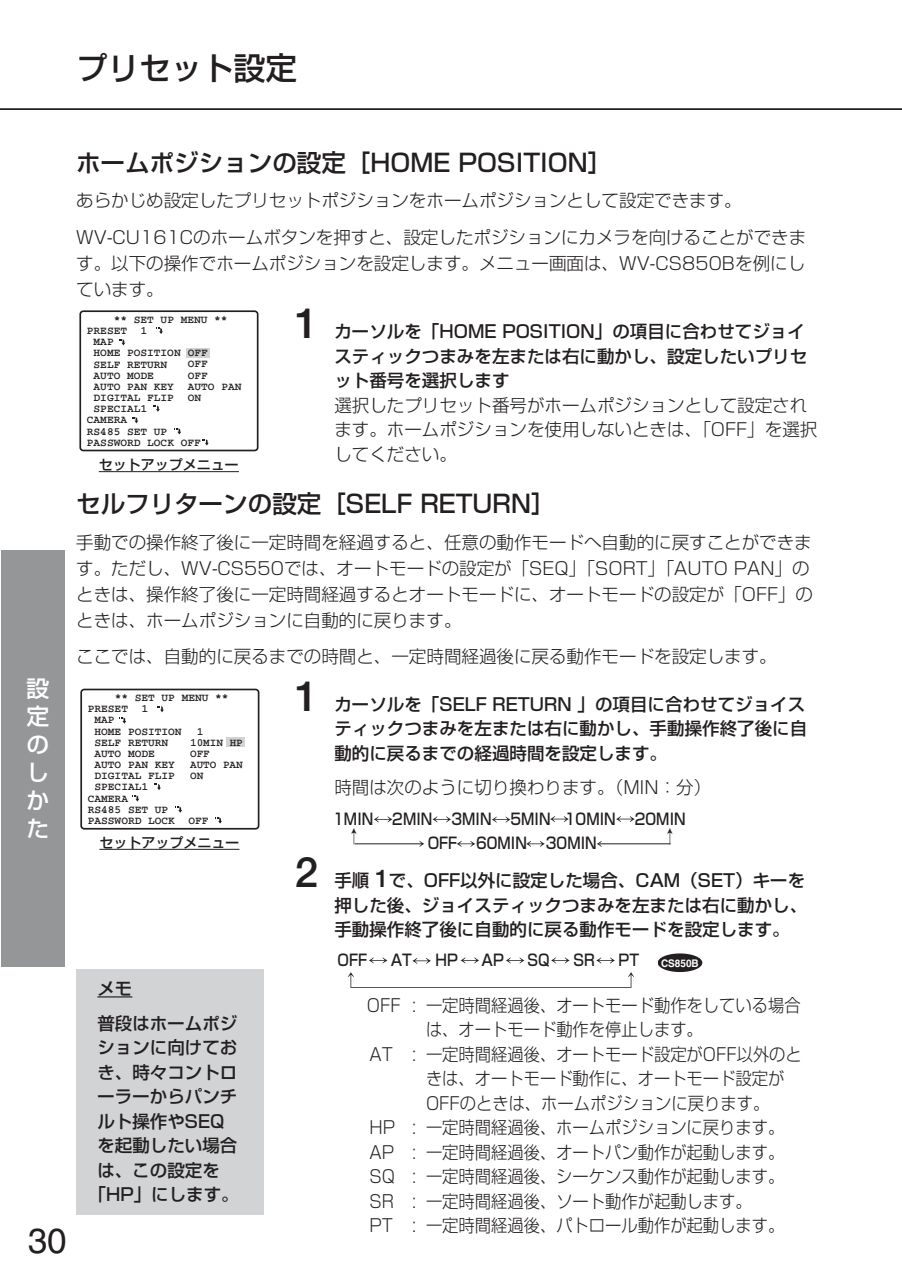
<style>
.page{position:relative;width:902px;height:1274px;background:#fff}
.page>*{position:absolute;margin:0;border:0;box-sizing:border-box;transform-origin:0 0}
.t1{font:700 42px "Futo Go B101";color:#231f20}
.t2{font:35px "Helvetica";color:#231f20}
.t3{font:500 31.5px "Shin Go";color:#231f20}
.t4{font:500 24.5px "Shin Go";color:#231f20}
.t5{font:500 22.75px/28px "Shin Go";color:#fff;text-align:justify}
.t6{font:300 17.5px/26.2px "Shin Go";color:#231f20}
.t7{font:500 17.5px/24.5px "Shin Go";color:#231f20}
.t8{font:300 17.5px "Shin Go";color:#231f20;scale:.93 1}
.t9{font:300 17.5px "Ryumin";color:#231f20}
.t10{font:500 15.75px/24.5px "Shin Go";color:#231f20;text-align:center;scale:.9 1}
.t11{font:500 14px "Shin Go";color:#231f20}
.t12{font:700 11.2px/11.2px "Courier";color:#231f20}
.t13{font:700 10.5px "Helvetica";color:#fff;scale:.95 1}
.s1{font-family:"Futo Go B101";font-weight:700;font-size:24.5px}
</style>
<div class="page">
<hr style="left:1px;top:108px;width:900px;height:2px;background:#231f20">
<div style="left:186px;top:348px;width:23px;height:10px;background:#d1d3d4"></div>
<div style="left:79px;top:310px;width:179px;height:141px;border:2px solid #231f20;border-radius:3px"></div>
<svg style="left:119px;top:339px;width:6px;height:6px"></svg>
<svg style="left:156px;top:328px;width:7px;height:6px"></svg>
<svg style="left:132px;top:417px;width:6px;height:6px"></svg>
<svg style="left:174px;top:428px;width:7px;height:6px"></svg>
<svg style="left:202px;top:439px;width:7px;height:7px"></svg>
<svg style="left:153px;top:405px;width:7px;height:7px"></svg>
<hr style="left:99px;top:471px;width:140px;height:1px;background:#231f20">
<div style="left:76px;top:969px;width:187px;height:246px;background:#d1d3d4"></div>
<hr style="left:97px;top:996px;width:35px;height:2px;background:#231f20">
<div style="left:1px;top:551px;width:63px;height:416px;background:#949698"></div>
<div style="left:226px;top:738px;width:18px;height:9px;background:#d1d3d4"></div>
<div style="left:80px;top:689px;width:179px;height:141px;border:2px solid #231f20;border-radius:3px"></div>
<svg style="left:119px;top:717px;width:7px;height:7px"></svg>
<svg style="left:157px;top:706px;width:7px;height:6px"></svg>
<svg style="left:132px;top:795px;width:7px;height:7px"></svg>
<svg style="left:175px;top:806px;width:7px;height:7px"></svg>
<svg style="left:215px;top:817px;width:7px;height:7px"></svg>
<svg style="left:154px;top:784px;width:7px;height:6px"></svg>
<hr style="left:99px;top:849px;width:140px;height:1px;background:#231f20">
<hr style="left:354px;top:844px;width:316px;height:1px;background:#231f20">
<div style="left:422px;top:835px;width:177px;height:17px;background:#fff"></div>
<svg style="left:374px;top:816px;width:18px;height:6px"></svg>
<svg style="left:432px;top:816px;width:19px;height:6px"></svg>
<svg style="left:492px;top:817px;width:18px;height:6px"></svg>
<svg style="left:550px;top:816px;width:18px;height:6px"></svg>
<svg style="left:616px;top:816px;width:18px;height:6px"></svg>
<svg style="left:526px;top:841px;width:18px;height:6px"></svg>
<svg style="left:457px;top:841px;width:18px;height:6px"></svg>
<svg style="left:419px;top:841px;width:5px;height:6px"></svg>
<svg style="left:597px;top:841px;width:4px;height:6px"></svg>
<svg style="left:369px;top:957px;width:18px;height:6px"></svg>
<svg style="left:412px;top:958px;width:19px;height:6px"></svg>
<svg style="left:460px;top:957px;width:19px;height:6px"></svg>
<svg style="left:506px;top:957px;width:18px;height:6px"></svg>
<svg style="left:348px;top:972px;width:286px;height:16px"></svg>
<svg style="left:551px;top:957px;width:18px;height:6px"></svg>
<svg style="left:596px;top:957px;width:18px;height:7px"></svg>
<div style="left:658px;top:953px;width:44px;height:19px;background:#231f20;border-radius:50%"></div>
<h3 class="t3" style="left:76px;top:56px;width:222px">プリセット設定</h3>
<h3 class="t5" style="left:27px;top:677px;width:24px">設定のしかた</h3>
<h2 class="t2" style="left:28px;top:1228px;width:40px">30</h2>
<h3 class="t4" style="left:76px;top:153px;width:537px">ホームポジションの設定［HOME POSITION］</h3>
<p class="t6" style="left:76px;top:185px;width:731px;line-height:36.2px">あらかじめ設定したプリセットポジションをホームポジションとして設定できます。<br>WV-CU161Cのホームボタンを押すと、設定したポジションにカメラを向けることができま</p>
<p class="t6" style="left:76px;top:253px;width:730px">す。以下の操作でホームポジションを設定します。メニュー画面は、WV-CS850Bを例にしています。</p>
<p class="t12" style="left:114px;top:315px;width:115px">** SET UP MENU **</p>
<p class="t12" style="left:87px;top:326px;width:62px">PRESET 1</p>
<p class="t12" style="left:94px;top:337px;width:22px">MAP</p>
<p class="t12" style="left:94px;top:348px;width:89px">HOME POSITION</p>
<p class="t12" style="left:94px;top:359px;width:75px">SELF RETURN</p>
<p class="t12" style="left:94px;top:370px;width:62px">AUTO MODE</p>
<p class="t12" style="left:94px;top:382px;width:82px">AUTO PAN KEY</p>
<p class="t12" style="left:94px;top:393px;width:82px">DIGITAL FLIP</p>
<p class="t12" style="left:94px;top:404px;width:55px">SPECIAL1</p>
<p class="t12" style="left:87px;top:415px;width:42px">CAMERA</p>
<p class="t12" style="left:87px;top:426px;width:82px">RS485 SET UP</p>
<p class="t12" style="left:87px;top:437px;width:115px">PASSWORD LOCK OFF</p>
<h1 class="t1" style="left:294px;top:307px;width:25px">1</h1>
<p class="t7" style="left:334px;top:321px;width:474px">カーソルを「HOME POSITION」の項目に合わせてジョイスティックつまみを左または右に動かし、設定したいプリセット番号を選択します</p>
<p class="t6" style="left:334px;top:395px;width:484px;line-height:24.5px">選択したプリセット番号がホームポジションとして設定されます。ホームポジションを使用しないときは、「OFF」を選択してください。</p>
<p class="t12" style="left:188px;top:348px;width:55px">OFF<br>OFF<br>OFF<br>AUTO PAN<br>ON</p>
<p class="t11" style="left:99px;top:460px;width:142px">セットアップメニュー</p>
<h3 class="t4" style="left:76px;top:494px;width:481px">セルフリターンの設定［SELF RETURN］</h3>
<p class="t6" style="left:76px;top:531px;width:738px">手動での操作終了後に一定時間を経過すると、任意の動作モードへ自動的に戻すことができます。ただし、WV-CS550では、オートモードの設定が「SEQ」「SORT」「AUTO PAN」のときは、操作終了後に一定時間経過するとオートモードに、オートモードの設定が「OFF」のときは、ホームポジションに自動的に戻ります。</p>
<p class="t6" style="left:76px;top:646px;width:701px">ここでは、自動的に戻るまでの時間と、一定時間経過後に戻る動作モードを設定します。</p>
<h1 class="t1" style="left:294px;top:679px;width:25px">1</h1>
<p class="t12" style="left:115px;top:693px;width:115px">** SET UP MENU **</p>
<p class="t12" style="left:88px;top:704px;width:62px">PRESET 1</p>
<p class="t12" style="left:94px;top:715px;width:22px">MAP</p>
<p class="t12" style="left:94px;top:726px;width:89px">HOME POSITION</p>
<p class="t12" style="left:94px;top:737px;width:75px">SELF RETURN</p>
<p class="t12" style="left:94px;top:749px;width:62px">AUTO MODE</p>
<p class="t12" style="left:94px;top:760px;width:82px">AUTO PAN KEY</p>
<p class="t12" style="left:94px;top:771px;width:82px">DIGITAL FLIP</p>
<p class="t12" style="left:94px;top:782px;width:55px">SPECIAL1</p>
<p class="t12" style="left:88px;top:793px;width:42px">CAMERA</p>
<p class="t12" style="left:88px;top:804px;width:82px">RS485 SET UP</p>
<p class="t12" style="left:88px;top:816px;width:122px">PASSWORD LOCK OFF</p>
<p class="t7" style="left:334px;top:694px;width:474px;text-align:justify">カーソルを「SELF RETURN 」の項目に合わせてジョイスティックつまみを左または右に動かし、手動操作終了後に自動的に戻るまでの経過時間を設定します。</p>
<p class="t6" style="left:334px;top:777px;width:378px">時間は次のように切り換わります。（MIN：分）</p>
<p class="t12" style="left:190px;top:726px;width:54px;text-indent:7px">1<br>10MIN HP<br>OFF<br>AUTO PAN<br>ON</p>
<p class="t10" style="left:333px;top:808px;width:393px">1MIN　 2MIN　 3MIN　 5MIN　10MIN　 20MIN<br>OFF　 60MIN　 30MIN</p>
<p class="t11" style="left:99px;top:837px;width:142px">セットアップメニュー</p>
<p class="t9" style="left:347px;top:845px;width:19px;rotate:-90deg">→</p>
<p class="t9" style="left:663px;top:845px;width:19px;rotate:-90deg">→</p>
<p class="t7" style="left:97px;top:973px;width:142px;line-height:34.5px">メモ<br>普段はホームポジ</p>
<p class="t7" style="left:89px;top:1037px;width:152px;text-align:center">ションに向けておき、時々コントローラーからパンチルト操作やSEQ<br>を起動したい場合は、この設定を「HP」にします。</p>
<h1 class="t1" style="left:294px;top:856px;width:25px">2</h1>
<p class="t7" style="left:334px;top:871px;width:474px;text-align:justify">手順 <span class="s1">1</span>で、OFF以外に設定した場合、CAM（SET）キーを押した後、ジョイスティックつまみを左または右に動かし、手動操作終了後に自動的に戻る動作モードを設定します。</p>
<p class="t10" style="left:337px;top:949px;width:186px">OFF　 AT　 HP　 AP</p>
<p class="t10" style="left:527px;top:949px;width:26px">SQ</p>
<p class="t10" style="left:573px;top:949px;width:25px">SR</p>
<p class="t10" style="left:618px;top:949px;width:24px">PT</p>
<p class="t8" style="left:367px;top:998px;width:467px">OFF : 一定時間経過後、オートモード動作をしている場合</p>
<p class="t8" style="left:426px;top:1023px;width:299px">は、オートモード動作を停止します。</p>
<p class="t8" style="left:369px;top:1047px;width:466px">AT : 一定時間経過後、オートモード設定がOFF以外のと</p>
<p class="t8" style="left:426px;top:1072px;width:386px">きは、オートモード動作に、オートモード設定が</p>
<p class="t8" style="left:426px;top:1096px;width:370px">OFFのときは、ホームポジションに戻ります。</p>
<p class="t8" style="left:369px;top:1121px;width:447px">HP : 一定時間経過後、ホームポジションに戻ります。</p>
<p class="t8" style="left:369px;top:1145px;width:447px">AP : 一定時間経過後、オートパン動作が起動します。</p>
<p class="t8" style="left:369px;top:1170px;width:447px">SQ : 一定時間経過後、シーケンス動作が起動します。</p>
<p class="t8" style="left:369px;top:1194px;width:412px">SR : 一定時間経過後、ソート動作が起動します。</p>
<p class="t8" style="left:369px;top:1219px;width:447px">PT : 一定時間経過後、パトロール動作が起動します。</p>
<p class="t13" style="left:661px;top:959px;width:41px">CS850B</p>
</div>
